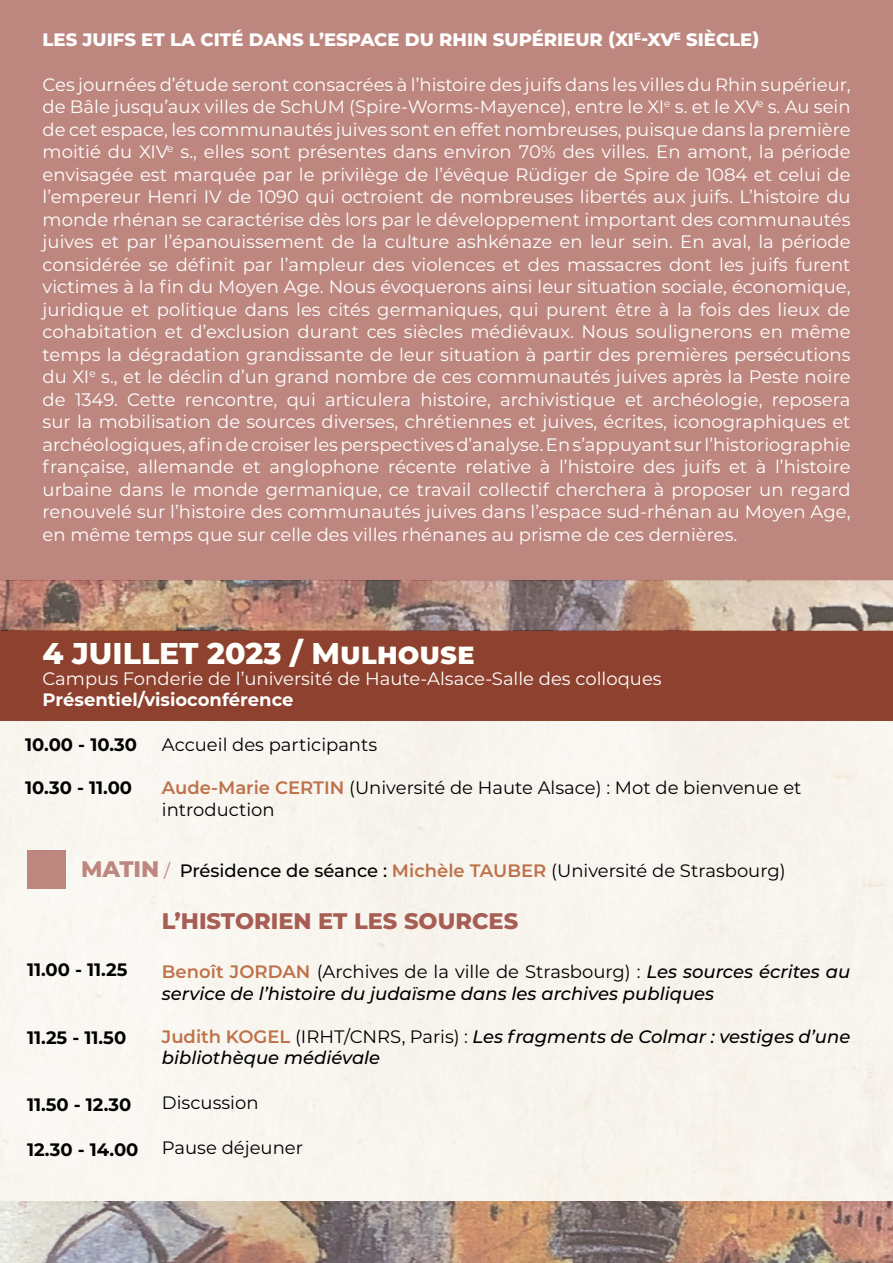
<style>
.page{position:relative;width:893px;height:1263px;background:#fff}
.page>*{position:absolute;margin:0;border:0;box-sizing:border-box;transform-origin:0 0}
.t1{font:800 30px "Montserrat";color:#fffffb}
.t2{font:800 22.5px "Montserrat";color:#a75d53}
.t3{font:18px/22.5px "Montserrat";color:#fff;text-align:justify}
.t4{font:italic 500 18px/21.6px "Montserrat";color:#000}
.t5{font:18px/21.6px "Montserrat";color:#000}
.t6{font:700 18px "Montserrat";color:#000}
.t7{font:800 18px "Montserrat";color:#fff}
.t8{font:700 18px "Montserrat";color:#fff}
.s1{font-weight:600;color:#be7148}
.s2{font-weight:800;font-size:22.5px;color:#bd867e}
.s3{color:#bd867e}
.s4{font-weight:500}
.s5{font-weight:600;font-style:normal;color:#be7249}
.s6{font-weight:400;font-style:normal}
</style>
<div class="page">
<div style="left:0;top:720px;width:893px;height:482px;background:#f8f5ef"></div>
<div style="left:0;top:630px;width:893px;height:90px;background:#8d412e"></div>
<div style="left:0;top:0;width:893px;height:580px;background:#bd877f"></div>
<hr style="left:892px;top:834px;width:1px;height:71px;background:#8d412e">
<img style="left:0;top:1202px;width:893px;height:61px">
<div style="left:27px;top:851px;width:38px;height:38px;background:#bd867e"></div>
<img style="left:0;top:580px;width:893px;height:50px">
<p class="t7" style="left:43px;top:27px;width:718px">LES JUIFS ET LA CITÉ DANS L’ESPACE DU RHIN SUPÉRIEUR (XI<sup>E</sup>-XV<sup>E</sup> SIÈCLE)</p>
<p class="t3" style="left:43px;top:72px;width:809px">Ces journées d’étude seront consacrées à l’histoire des juifs dans les villes du Rhin supérieur, de Bâle jusqu’aux villes de SchUM (Spire-Worms-Mayence), entre le XI<sup>e</sup> s. et le XV<sup>e</sup> s. Au sein de cet espace, les communautés juives sont en effet nombreuses, puisque dans la première moitié du XIV<sup>e</sup> s., elles sont présentes dans environ 70% des villes. En amont, la période envisagée est marquée par le privilège de l’évêque Rüdiger de Spire de 1084 et celui de l’empereur Henri IV de 1090 qui octroient de nombreuses libertés aux juifs. L’histoire du monde rhénan se caractérise dès lors par le développement important des communautés juives et par l’épanouissement de la culture ashkénaze en leur sein. En aval, la période considérée se définit par l’ampleur des violences et des massacres dont les juifs furent victimes à la fin du Moyen Age. Nous évoquerons ainsi leur situation sociale, économique, juridique et politique dans les cités germaniques, qui purent être à la fois des lieux de cohabitation et d’exclusion durant ces siècles médiévaux. Nous soulignerons en même temps la dégradation grandissante de leur situation à partir des premières persécutions du XI<sup>e</sup> s., et le déclin d’un grand nombre de ces communautés juives après la Peste noire de 1349. Cette rencontre, qui articulera histoire, archivistique et archéologie, reposera sur la mobilisation de sources diverses, chrétiennes et juives, écrites, iconographiques et archéologiques, afin de croiser les perspectives d’analyse. En s’appuyant sur l’historiographie française, allemande et anglophone récente relative à l’histoire des juifs et à l’histoire urbaine dans le monde germanique, ce travail collectif cherchera à proposer un regard renouvelé sur l’histoire des communautés juives dans l’espace sud-rhénan au Moyen Age, en même temps que sur celle des villes rhénanes au prisme de ces dernières.</p>
<h1 class="t1" style="left:43px;top:631px;width:434px">4 JUILLET 2023 / Mulhouse</h1>
<p class="t3" style="left:43px;top:666px;width:621px">Campus Fonderie de l’université de Haute-Alsace-Salle des colloques</p>
<p class="t8" style="left:43px;top:686px;width:253px">Présentiel/visioconférence</p>
<p class="t5" style="left:162px;top:733px;width:217px">Accueil des participants</p>
<p class="t5" style="left:162px;top:776px;width:641px"><span class="s1">Aude-Marie CERTIN</span> (Université de Haute Alsace) : Mot de bienvenue et introduction</p>
<p class="t6" style="left:25px;top:732px;width:113px">10.00 - 10.30</p>
<p class="t6" style="left:25px;top:775px;width:108px">10.30 - 11.00</p>
<p class="t5" style="left:81px;top:859px;width:706px"><span class="s2">MATIN</span> <span class="s3">/</span> <span class="s4">Présidence de séance :</span> <span class="s1">Michèle TAUBER</span> (Université de Strasbourg)</p>
<p class="t6" style="left:27px;top:957px;width:102px">11.00 - 11.25</p>
<p class="t6" style="left:27px;top:1024px;width:101px">11.25 - 11.50</p>
<p class="t6" style="left:27px;top:1092px;width:106px">11.50 - 12.30</p>
<p class="t6" style="left:27px;top:1137px;width:113px">12.30 - 14.00</p>
<p class="t2" style="left:162px;top:905px;width:358px">L’HISTORIEN ET LES SOURCES</p>
<p class="t4" style="left:162px;top:960px;width:690px"><span class="s5">Benoît JORDAN</span> <span class="s6">(Archives de la ville de Strasbourg) :</span> Les sources écrites au service de l’histoire du judaïsme dans les archives publiques</p>
<p class="t4" style="left:162px;top:1025px;width:690px"><span class="s5">Judith KOGEL</span> <span class="s6">(IRHT/CNRS, Paris) :</span> Les fragments de Colmar : vestiges d’une bibliothèque médiévale</p>
<p class="t5" style="left:162px;top:1091px;width:98px">Discussion</p>
<p class="t5" style="left:162px;top:1136px;width:143px">Pause déjeuner</p>
</div>
